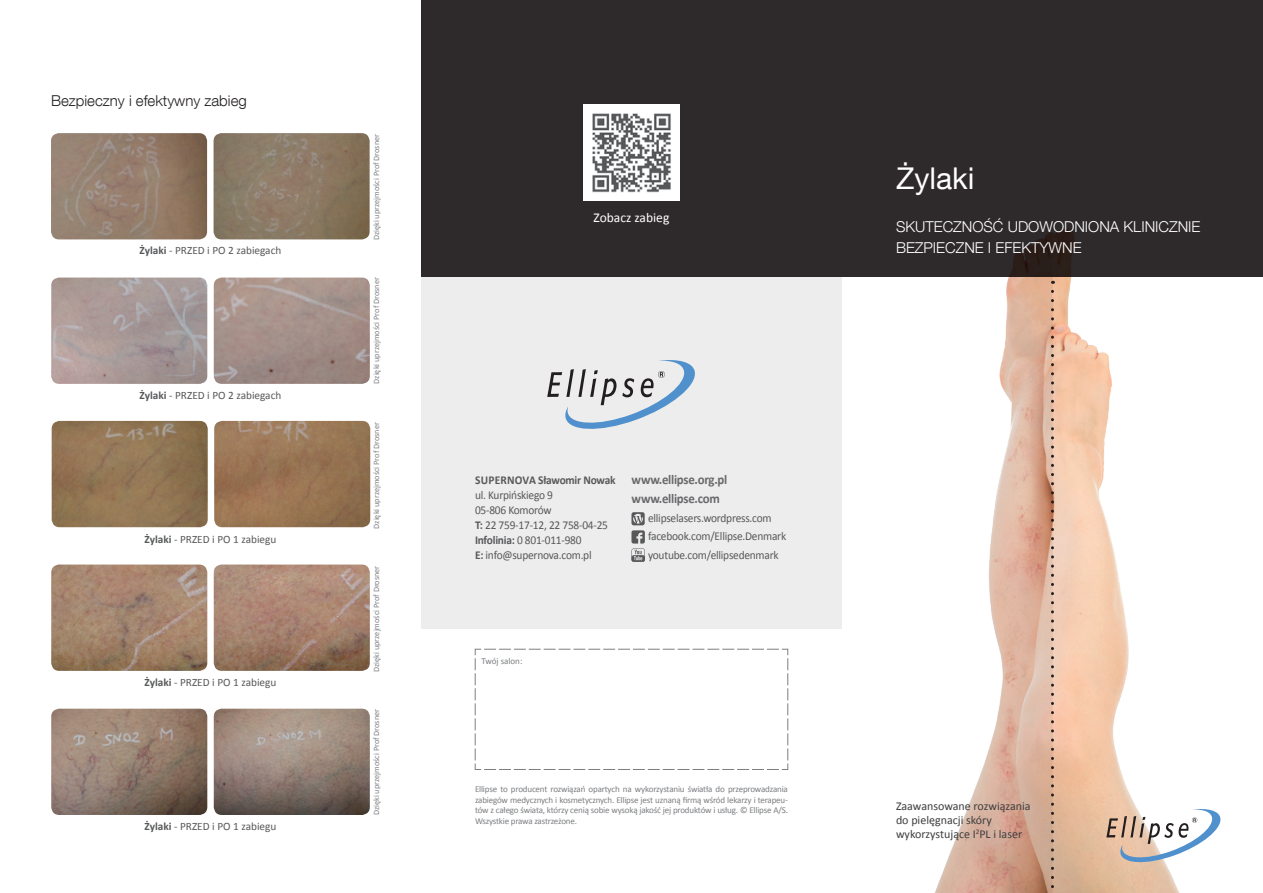
<style>
.page{position:relative;width:1263px;height:893px;background:#fff}
.page>*{position:absolute;margin:0;border:0;box-sizing:border-box;transform-origin:0 0}
.t1{font:30px "Helvetica Neue LT Com";color:#fff}
.t2{font:300 15px "Helvetica Neue LT Com";color:#fff}
.titols_ndyag{font:300 15px "Helvetica Neue LT Com";color:#231f20}
.t3{font:700 13.5px "Calibri";letter-spacing:-.02em;color:#69696c;scale:.95 1}
.t4{font:13.5px "Calibri";color:#fff}
.t5{font:12px "Calibri";letter-spacing:-.02em;color:#57585a;scale:.95 1}
.t6{font:12px/14.4px "Calibri";color:#3e3e3f}
.t7{font:700 12px "Calibri";letter-spacing:-.02em;color:#57585a;scale:.95 1}
.t8{font:11.25px "Calibri";color:#57585a}
.t9{font:9px/10.8px "Calibri";letter-spacing:-.02em;color:#7c7e81;text-align:justify}
.t10{font:9px "Calibri";color:#7c7e81}
.t11{font:8.25px "Calibri";color:#7c7e81}
.s1{font-weight:700}
</style>
<div class="page">
<img style="left:214px;top:709px;width:156px;height:106px">
<img style="left:51px;top:709px;width:156px;height:106px">
<img style="left:214px;top:421px;width:156px;height:106px">
<img style="left:52px;top:421px;width:156px;height:106px">
<img style="left:214px;top:278px;width:156px;height:106px">
<img style="left:51px;top:278px;width:156px;height:106px">
<img style="left:214px;top:133px;width:156px;height:106px">
<img style="left:51px;top:133px;width:156px;height:106px">
<img style="left:214px;top:565px;width:156px;height:106px">
<img style="left:51px;top:565px;width:156px;height:106px">
<img style="left:935px;top:277px;width:245px;height:616px">
<div style="left:421px;top:0;width:421px;height:277px;background:#2e2a2b"></div>
<div style="left:421px;top:277px;width:421px;height:352px;background:#ededed"></div>
<div style="left:842px;top:0;width:421px;height:277px;background:#2e2a2b"></div>
<svg style="left:1051px;top:291px;width:3px;height:602px;background:#b1917f"></svg>
<svg style="left:631px;top:512px;width:14px;height:50px"></svg>
<svg style="left:1106px;top:809px;width:114px;height:53px"></svg>
<svg style="left:547px;top:360px;width:148px;height:69px"></svg>
<img style="left:583px;top:105px;width:96px;height:96px">
<svg style="left:475px;top:649px;width:313px;height:121px"></svg>
<p class="titols_ndyag" style="left:51px;top:92px;width:197px">Bezpieczny i efektywny zabieg</p>
<p class="t8" style="left:140px;top:243px;width:143px"><span class="s1">Żylaki</span> - PRZED i PO 2 zabiegach</p>
<p class="t8" style="left:140px;top:388px;width:143px"><span class="s1">Żylaki</span> - PRZED i PO 2 zabiegach</p>
<p class="t8" style="left:145px;top:532px;width:133px"><span class="s1">Żylaki</span> - PRZED i PO 1 zabiegu</p>
<p class="t8" style="left:145px;top:675px;width:133px"><span class="s1">Żylaki</span> - PRZED i PO 1 zabiegu</p>
<p class="t8" style="left:145px;top:819px;width:133px"><span class="s1">Żylaki</span> - PRZED i PO 1 zabiegu</p>
<p class="t11" style="left:371px;top:240px;width:108px;rotate:-90deg">Dzięki uprzejmości Prof Drosner</p>
<p class="t11" style="left:371px;top:384px;width:108px;rotate:-90deg">Dzięki uprzejmości Prof Drosner</p>
<p class="t11" style="left:371px;top:529px;width:108px;rotate:-90deg">Dzięki uprzejmości Prof Drosner</p>
<p class="t11" style="left:371px;top:672px;width:108px;rotate:-90deg">Dzięki uprzejmości Prof Drosner</p>
<p class="t11" style="left:371px;top:815px;width:108px;rotate:-90deg">Dzięki uprzejmości Prof Drosner</p>
<p class="t4" style="left:594px;top:209px;width:77px">Zobacz zabieg</p>
<p class="t7" style="left:475px;top:472px;width:149px">SUPERNOVA Sławomir Nowak</p>
<p class="t5" style="left:475px;top:487px;width:84px">ul. Kurpińskiego 9</p>
<p class="t5" style="left:475px;top:502px;width:82px">05-806 Komorów</p>
<p class="t5" style="left:475px;top:517px;width:142px"><span class="s1">T:</span> 22 759-17-12, 22 758-04-25</p>
<p class="t5" style="left:475px;top:532px;width:114px"><span class="s1">Infolinia:</span> 0 801-011-980</p>
<p class="t5" style="left:475px;top:547px;width:124px"><span class="s1">E:</span> info@supernova.com.pl</p>
<p class="t3" style="left:632px;top:471px;width:102px">www.ellipse.org.pl</p>
<p class="t3" style="left:632px;top:490px;width:94px">www.ellipse.com</p>
<p class="t5" style="left:648px;top:510px;width:132px">ellipselasers.wordpress.com</p>
<p class="t5" style="left:648px;top:529px;width:147px">facebook.com/Ellipse.Denmark</p>
<p class="t5" style="left:648px;top:547px;width:139px">youtube.com/ellipsedenmark</p>
<p class="t10" style="left:481px;top:655px;width:43px">Twój salon:</p>
<p class="t9" style="left:475px;top:783px;width:314px">Ellipse to producent rozwiązań opartych na wykorzystaniu światła do przeprowadzania zabiegów medycznych i kosmetycznych. Ellipse jest uznaną firmą wśród lekarzy i terapeu&shy;tów z całego świata, którzy cenią sobie wysoką jakość jej produktów i usług. © Ellipse A/S.<br>Wszystkie prawa zastrzeżone.</p>
<p class="t1" style="left:896px;top:160px;width:80px">Żylaki</p>
<p class="t2" style="left:896px;top:218px;width:306px">SKUTECZNOŚĆ UDOWODNIONA KLINICZNIE</p>
<p class="t2" style="left:896px;top:239px;width:187px">BEZPIECZNE I EFEKTYWNE</p>
<p class="t6" style="left:896px;top:798px;width:136px">Zaawansowane rozwiązania do pielęgnacji skóry wykorzystujące I<sup>2</sup>PL i laser</p>
</div>
